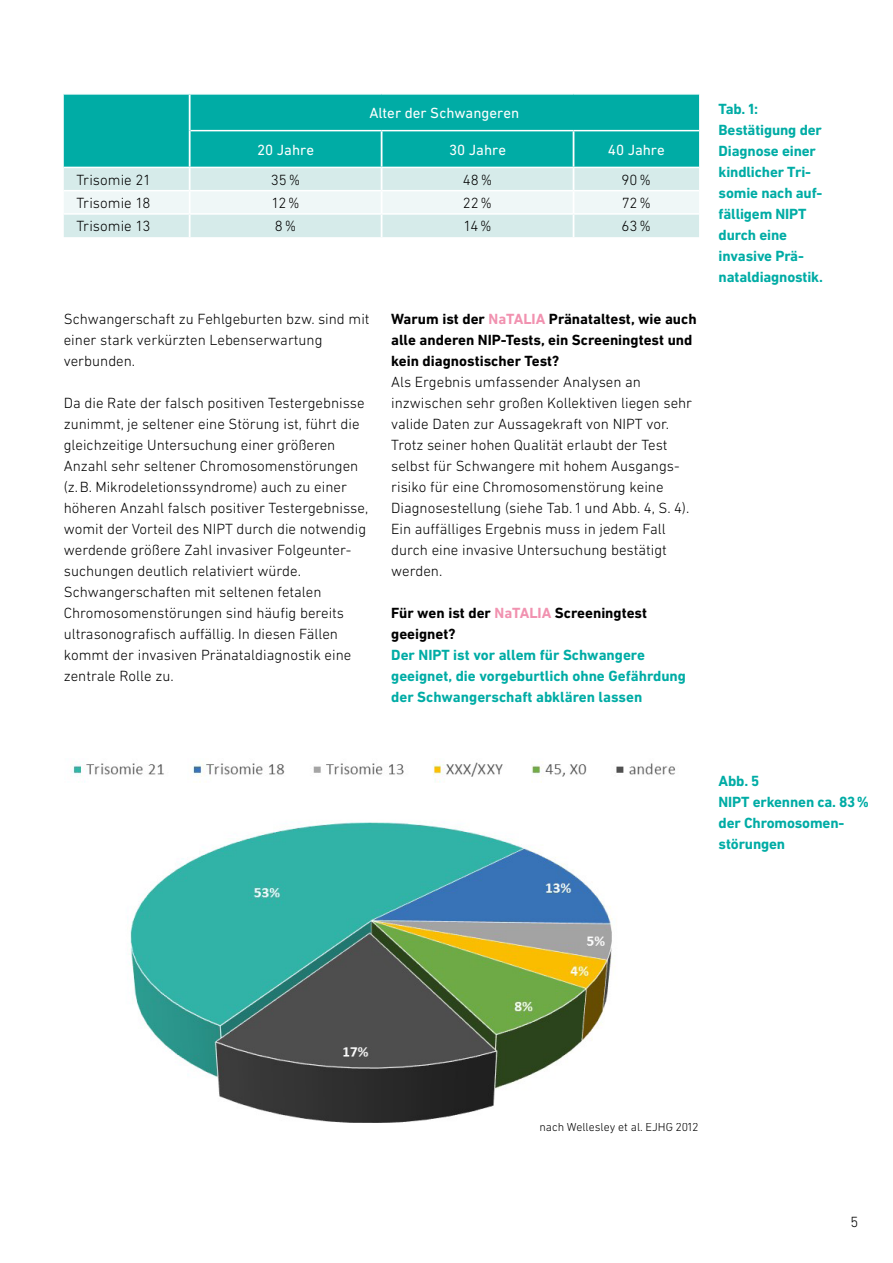
<style>
.page{position:relative;width:893px;height:1263px;background:#fff}
.page>*{position:absolute;margin:0;border:0;box-sizing:border-box;transform-origin:0 0}
.t1{font:300 15px/21px "DIN Next LT Pro";color:#000}
.t2{font:700 15px/21px "DIN Next LT Pro";letter-spacing:-.01em;color:#00aca5}
.t3{font:700 15px/21px "DIN Next LT Pro";color:#000}
.t4{font:15px "DIN Next LT Pro";color:#fff}
.t5{font:300 12px "DIN Next LT Pro";color:#000}
.s1{color:#f192b0}
</style>
<div class="page">
<div style="left:64px;top:95px;width:635px;height:72px;background:#00aca5"></div>
<hr style="left:191px;top:130px;width:191px;height:1px;background:#fff">
<hr style="left:382px;top:130px;width:192px;height:1px;background:#fff">
<hr style="left:574px;top:130px;width:125px;height:1px;background:#fff">
<hr style="left:189px;top:95px;width:2px;height:36px;background:#fff">
<hr style="left:189px;top:131px;width:2px;height:36px;background:#fff">
<hr style="left:381px;top:131px;width:1px;height:36px;background:#fff">
<hr style="left:573px;top:131px;width:1px;height:36px;background:#fff">
<svg style="left:64px;top:167px;width:635px;height:70px"></svg>
<img style="left:73px;top:760px;width:602px;height:362px">
<p class="t4" style="left:369px;top:104px;width:151px">Alter der Schwangeren</p>
<p class="t4" style="left:257px;top:141px;width:58px">20 Jahre</p>
<p class="t4" style="left:449px;top:141px;width:58px">30 Jahre</p>
<p class="t4" style="left:608px;top:141px;width:59px">40 Jahre</p>
<p class="t1" style="left:77px;top:169px;width:76px">Trisomie 21</p>
<p class="t1" style="left:271px;top:169px;width:31px">35%</p>
<p class="t1" style="left:463px;top:169px;width:31px">48%</p>
<p class="t1" style="left:622px;top:169px;width:31px">90%</p>
<p class="t1" style="left:77px;top:192px;width:75px">Trisomie 18</p>
<p class="t1" style="left:271px;top:192px;width:30px">12%</p>
<p class="t1" style="left:463px;top:192px;width:31px">22%</p>
<p class="t1" style="left:622px;top:192px;width:31px">72%</p>
<p class="t1" style="left:77px;top:215px;width:75px">Trisomie 13</p>
<p class="t1" style="left:275px;top:215px;width:23px">8%</p>
<p class="t1" style="left:463px;top:215px;width:30px">14%</p>
<p class="t1" style="left:622px;top:215px;width:31px">63%</p>
<p class="t1" style="left:64px;top:308px;width:307px">Schwangerschaft zu Fehlgeburten bzw. sind mit einer stark verkürzten Lebenserwartung verbunden.</p>
<p class="t1" style="left:64px;top:392px;width:306px">Da die Rate der falsch positiven Testergebnisse zunimmt, je seltener eine Störung ist, führt die gleichzeitige Untersuchung einer größeren Anzahl sehr seltener Chromosomenstörungen (z.B. Mikrodeletionssyndrome) auch zu einer höheren Anzahl falsch positiver Testergebnisse, womit der Vorteil des NIPT durch die notwendig werdende größere Zahl invasiver Folgeunter&shy;suchungen deutlich relativiert würde.<br>Schwangerschaften mit seltenen fetalen Chromosomenstörungen sind häufig bereits ultrasonografisch auffällig. In diesen Fällen kommt der invasiven Pränataldiagnostik eine zentrale Rolle zu.</p>
<p class="t3" style="left:391px;top:308px;width:307px">Warum ist der <span class="s1">NaTALIA</span> Pränataltest, wie auch alle anderen NIP-Tests, ein Screeningtest und kein diagnostischer Test?</p>
<p class="t1" style="left:391px;top:371px;width:303px">Als Ergebnis umfassender Analysen an inzwischen sehr großen Kollektiven liegen sehr valide Daten zur Aussagekraft von NIPT vor.<br>Trotz seiner hohen Qualität erlaubt der Test selbst für Schwangere mit hohem Ausgangs&shy;risiko für eine Chromosomenstörung keine Diagnosestellung (siehe Tab. 1 und Abb. 4, S. 4).<br>Ein auffälliges Ergebnis muss in jedem Fall durch eine invasive Untersuchung bestätigt werden.</p>
<p class="t3" style="left:391px;top:602px;width:257px">Für wen ist der <span class="s1">NaTALIA</span> Screeningtest geeignet?</p>
<p class="t2" style="left:391px;top:644px;width:296px">Der NIPT ist vor allem für Schwangere geeignet, die vorgeburtlich ohne Gefährdung der Schwangerschaft abklären lassen</p>
<p class="t2" style="left:719px;top:98px;width:106px">Tab. 1:<br>Bestätigung der<br>Diagnose einer kindlicher Tri&shy;somie nach auf&shy;fälligem NIPT durch eine invasive Prä&shy;nataldiagnostik.</p>
<p class="t2" style="left:719px;top:770px;width:152px">Abb. 5<br>NIPT erkennen ca. 83% der Chromosomen&shy;störungen</p>
<p class="t5" style="left:539px;top:1120px;width:160px">nach Wellesley et al. EJHG 2012</p>
<p class="t1" style="left:850px;top:1211px;width:9px">5</p>
</div>
